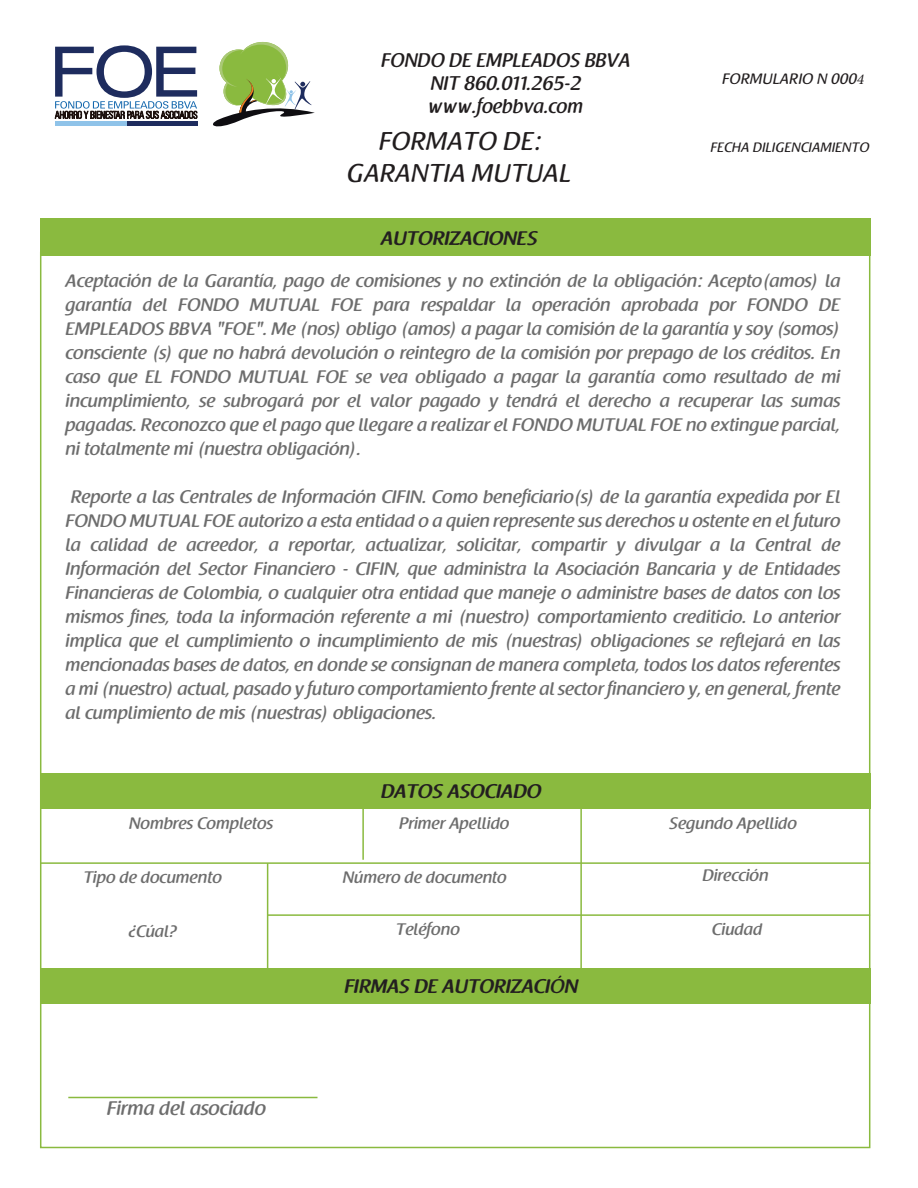
<style>
.page{position:relative;width:918px;height:1188px;background:#fff}
.page>*{position:absolute;margin:0;border:0;box-sizing:border-box;transform-origin:0 0}
.t1{font:25.5px/32px "Raspoutine Classic";color:#211d1e;text-align:center}
.t2{font:500 19.65px/23.1px "Raspoutine";color:#211d1e;text-align:center}
.t3{font:600 19.5px "Raspoutine";color:#231f20}
.t4{font:500 19.5px "Raspoutine";color:#6d6d6d}
.t5{font:500 18px/24px "Raspoutine";color:#6d6d6d;text-align:justify}
.t6{font:500 16.5px "Raspoutine";color:#6d6d6d}
.t7{font:15px "Raspoutine Classic";color:#211d1e}
.t8{font:13.5px "Raspoutine Classic";color:#211d1e}
.s1{font-family:"Minion Pro";font-style:italic}
</style>
<div class="page">
<svg style="left:213px;top:42px;width:102px;height:85px"></svg>
<div style="left:55px;top:121px;width:142px;height:5px;background:#1e2c5e"></div>
<div style="left:55px;top:121px;width:71px;height:5px;background:#8fc3e9"></div>
<svg style="left:55px;top:45px;width:142px;height:74px"></svg>
<div style="left:40px;top:218px;width:830px;height:37px;background:#8aba3f"></div>
<hr style="left:68px;top:1097px;width:250px;height:1px;background:#8aba3f">
<div style="left:40px;top:968px;width:830px;height:36px;background:#8aba3f"></div>
<div style="left:40px;top:773px;width:830px;height:36px;background:#8aba3f"></div>
<hr style="left:267px;top:863px;width:1px;height:105px;background:#8aba3f">
<hr style="left:362px;top:808px;width:2px;height:52px;background:#8aba3f">
<hr style="left:580px;top:808px;width:2px;height:160px;background:#8aba3f">
<hr style="left:268px;top:914px;width:602px;height:2px;background:#8aba3f">
<hr style="left:40px;top:862px;width:830px;height:2px;background:#8aba3f">
<p class="t2" style="left:381px;top:49px;width:251px">FONDO DE EMPLEADOS BBVA<br>NIT 860.011.265-2 www.foebbva.com</p>
<p class="t7" style="left:722px;top:70px;width:144px">FORMULARIO N 000<span class="s1">4</span></p>
<h1 class="t1" style="left:347px;top:126px;width:226px">FORMATO DE:<br>GARANTIA MUTUAL</h1>
<p class="t8" style="left:710px;top:140px;width:161px">FECHA DILIGENCIAMIENTO</p>
<p class="t3" style="left:381px;top:227px;width:158px">AUTORIZACIONES</p>
<p class="t5" style="left:65px;top:269px;width:777px">Aceptación de la Garantía, pago de comisiones y no extinción de la obligación: Acepto(amos) la garantía del FONDO MUTUAL FOE para respaldar la operación aprobada por FONDO DE EMPLEADOS BBVA "FOE". Me (nos) obligo (amos) a pagar la comisión de la garantía y soy (somos) consciente (s) que no habrá devolución o reintegro de la comisión por prepago de los créditos. En caso que EL FONDO MUTUAL FOE se vea obligado a pagar la garantía como resultado de mi incumplimiento, se subrogará por el valor pagado y tendrá el derecho a recuperar las sumas pagadas. Reconozco que el pago que llegare a realizar el FONDO MUTUAL FOE no extingue parcial, ni totalmente mi (nuestra obligación).</p>
<p class="t5" style="left:65px;top:485px;width:777px">Reporte a las Centrales de Información CIFIN. Como beneficiario(s) de la garantía expedida por El FONDO MUTUAL FOE autorizo a esta entidad o a quien represente sus derechos u ostente en el futuro la calidad de acreedor, a reportar, actualizar, solicitar, compartir y divulgar a la Central de Información del Sector Financiero - CIFIN, que administra la Asociación Bancaria y de Entidades Financieras de Colombia, o cualquier otra entidad que maneje o administre bases de datos con los mismos fines, toda la información referente a mi (nuestro) comportamiento crediticio. Lo anterior implica que el cumplimiento o incumplimiento de mis (nuestras) obligaciones se reflejará en las mencionadas bases de datos, en donde se consignan de manera completa, todos los datos referentes a mi (nuestro) actual, pasado y futuro comportamiento frente al sector financiero y, en general, frente al cumplimiento de mis (nuestras) obligaciones.</p>
<p class="t3" style="left:381px;top:780px;width:162px">DATOS ASOCIADO</p>
<p class="t6" style="left:129px;top:814px;width:145px">Nombres Completos</p>
<p class="t6" style="left:399px;top:814px;width:112px">Primer Apellido</p>
<p class="t6" style="left:669px;top:814px;width:129px">Segundo Apellido</p>
<p class="t6" style="left:83px;top:868px;width:140px">Tipo de documento</p>
<p class="t6" style="left:129px;top:922px;width:49px">¿Cúal?</p>
<p class="t6" style="left:702px;top:866px;width:68px">Dirección</p>
<p class="t6" style="left:343px;top:868px;width:165px">Número de documento</p>
<p class="t6" style="left:396px;top:920px;width:66px">Teléfono</p>
<p class="t6" style="left:712px;top:920px;width:52px">Ciudad</p>
<p class="t4" style="left:107px;top:1098px;width:161px">Firma del asociado</p>
<p class="t3" style="left:344px;top:975px;width:235px">FIRMAS DE AUTORIZACIÓN</p>
</div>
